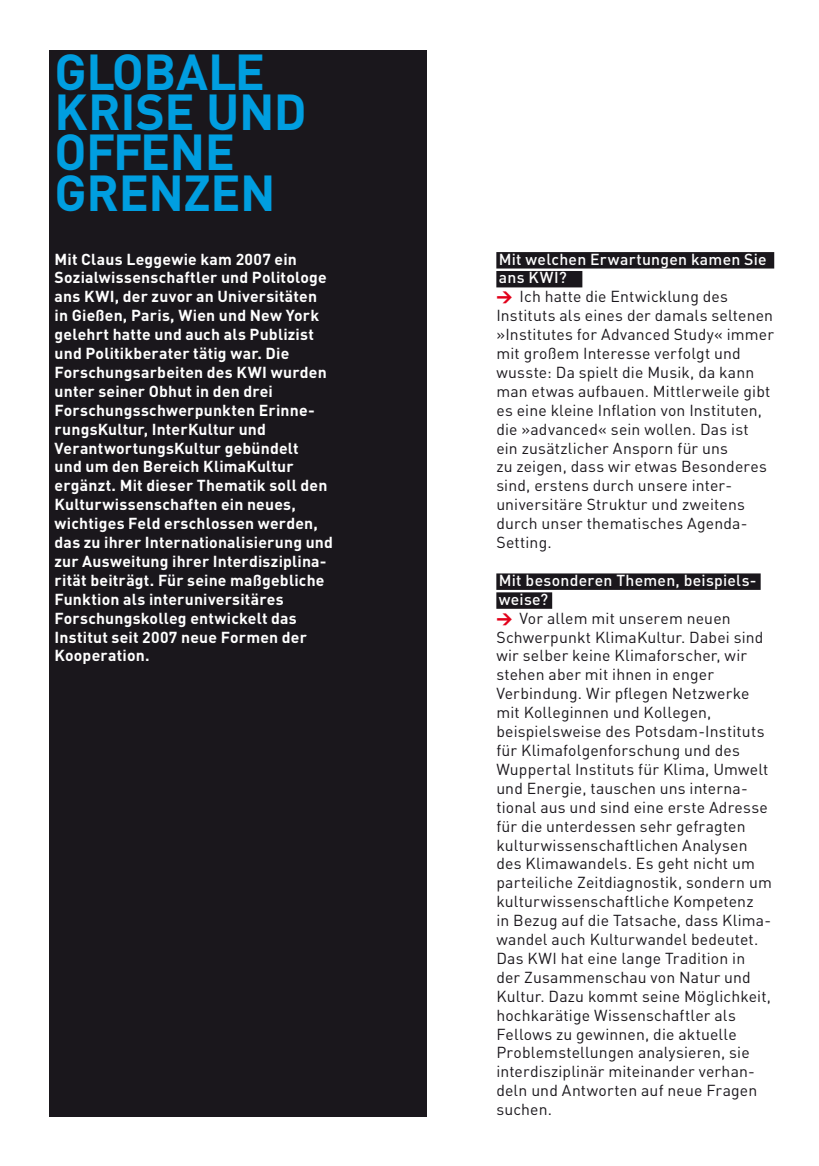
<style>
.page{position:relative;width:819px;height:1166px;background:#fff}
.page>*{position:absolute;margin:0;border:0;box-sizing:border-box;transform-origin:0 0}
.t1{font:700 49.88px/40.2px "FFDIN";letter-spacing:-.01em;color:#009ee0}
.t2{font:15.75px/18.9px "FFDIN";letter-spacing:.01em;color:#1a171c}
.t3{font:700 15.75px/18.9px "FFDIN";letter-spacing:.01em;color:#fff}
.s1{font-weight:500;color:#fff}
.s2{font-weight:900;color:#e2001a}
</style>
<div class="page">
<div style="left:50px;top:50px;width:377px;height:1066px;background:#1a171c"></div>
<div style="left:496px;top:252px;width:278px;height:16px;background:#1a171c"></div>
<div style="left:496px;top:271px;width:86px;height:16px;background:#1a171c"></div>
<div style="left:496px;top:573px;width:264px;height:17px;background:#1a171c"></div>
<div style="left:496px;top:592px;width:56px;height:17px;background:#1a171c"></div>
<h1 class="t1" style="left:55px;top:51px;width:254px">GLOBALE<br>KRISE UND<br>OFFENE<br>GRENZEN</h1>
<p class="t3" style="left:55px;top:249px;width:280px">Mit Claus Leggewie kam 2007 ein Sozialwissenschaftler und Politologe ans KWI, der zuvor an Universitäten in Gießen, Paris, Wien und New York gelehrt hatte und auch als Publizist und Politikberater tätig war. Die Forschungsarbeiten des KWI wurden unter seiner Obhut in den drei Forschungsschwerpunkten Erinne&shy;rungsKultur, InterKultur und VerantwortungsKultur gebündelt<br>und um den Bereich KlimaKultur ergänzt. Mit dieser Thematik soll den Kulturwissenschaften ein neues, wichtiges Feld erschlossen werden, das zu ihrer Internationalisierung und zur Ausweitung ihrer Interdisziplina&shy;rität beiträgt. Für seine maßgebliche Funktion als interuniversitäres Forschungskolleg entwickelt das Institut seit 2007 neue Formen der Kooperation.</p>
<p class="t2" style="left:496px;top:249px;width:279px"><span class="s1">Mit welchen Erwartungen kamen Sie ans KWI?<br></span><span class="s2">&gt;</span> Ich hatte die Entwicklung des<br>Instituts als eines der damals seltenen »Institutes for Advanced Study« immer mit großem Interesse verfolgt und wusste: Da spielt die Musik, da kann man etwas aufbauen. Mittlerweile gibt es eine kleine Inflation von Instituten, die »advanced« sein wollen. Das ist ein zusätzlicher Ansporn für uns<br>zu zeigen, dass wir etwas Besonderes sind, erstens durch unsere inter&shy;universitäre Struktur und zweitens durch unser thematisches Agenda-<br>Setting.</p>
<p class="t2" style="left:496px;top:570px;width:277px"><span class="s1">Mit besonderen Themen, beispiels&shy;weise?<br></span><span class="s2">&gt;</span> Vor allem mit unserem neuen Schwerpunkt KlimaKultur. Dabei sind wir selber keine Klimaforscher, wir stehen aber mit ihnen in enger Verbindung. Wir pflegen Netzwerke mit Kolleginnen und Kollegen, beispielsweise des Potsdam-Instituts für Klimafolgenforschung und des Wuppertal Instituts für Klima, Umwelt und Energie, tauschen uns interna&shy;tional aus und sind eine erste Adresse für die unterdessen sehr gefragten kulturwissenschaftlichen Analysen des Klimawandels. Es geht nicht um parteiliche Zeitdiagnostik, sondern um kulturwissenschaftliche Kompetenz<br>in Bezug auf die Tatsache, dass Klima&shy;wandel auch Kulturwandel bedeutet.<br>Das KWI hat eine lange Tradition in der Zusammenschau von Natur und Kultur. Dazu kommt seine Möglichkeit, hochkarätige Wissenschaftler als Fellows zu gewinnen, die aktuelle Problemstellungen analysieren, sie interdisziplinär miteinander verhan&shy;deln und Antworten auf neue Fragen suchen.</p>
</div>
